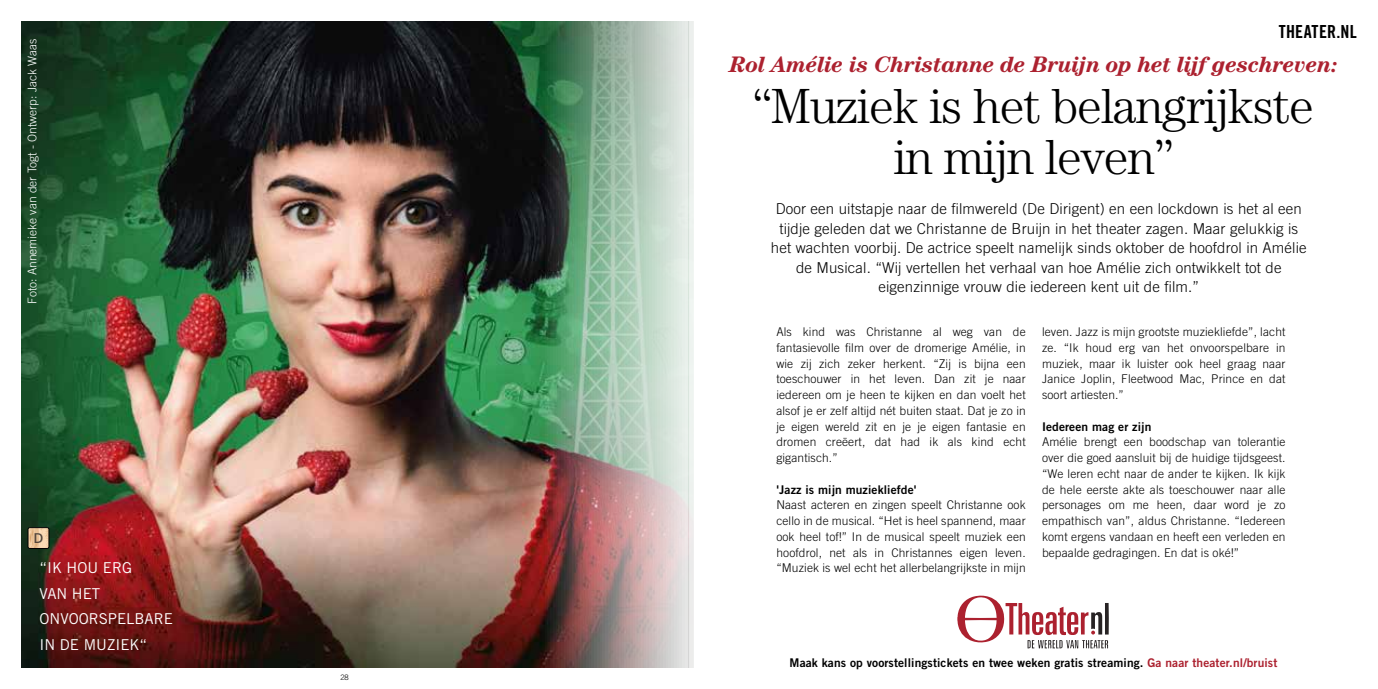
<style>
.page{position:relative;width:1378px;height:689px;background:#fff}
.page>*{position:absolute;margin:0;border:0;box-sizing:border-box;transform-origin:0 0}
.t1{font:300 49.5px/51px "Century Std";letter-spacing:-.02em;color:#000;text-align:center}
.t2{font:italic 700 22.5px "Century Std";letter-spacing:-.02em;color:#ac212f}
.t3{font:18px "Trade Gothic LT Std Bd Cn 20";letter-spacing:.01em;color:#000}
.t4{font:300 15px/19.5px "Trade Gothic LT Std";letter-spacing:.01em;color:#000;text-align:center}
.t5{font:15px/25.5px "Trade Gothic LT Std";color:#fff}
.t6{font:600 13.65px "Open Sans";letter-spacing:1.065em;color:#fdead5}
.t7{font:300 12px/15.8px "Trade Gothic LT Std";letter-spacing:.01em;color:#000;text-align:justify}
.t8{font:12px "Trade Gothic LT Std Bd 2";letter-spacing:.01em;color:#000}
.t9{font:300 12px "Trade Gothic LT Std";color:#fff}
.t10{font:300 7.5px "Trade Gothic LT Std";color:#000}
.s1{font-size:12.3px}
.s2{color:#ac212f}
</style>
<div class="page">
<img style="left:21px;top:21px;width:672px;height:647px">
<svg style="left:28px;top:527px;width:22px;height:22px"></svg>
<img style="left:28px;top:527px;width:10px;height:20px">
<div style="left:28px;top:527px;width:21px;height:22px;border:1px solid #000;border-radius:2px"></div>
<svg style="left:957px;top:595px;width:152px;height:53px"></svg>
<p class="t9" style="left:25px;top:304px;width:267px;rotate:-90deg">Foto: Annemieke van der Togt - Ontwerp: Jack Waas</p>
<p class="t6" style="left:14px;top:552px;width:101px"><sup>J</sup> KLMN</p>
<p class="t5" style="left:40px;top:555px;width:135px">“IK HOU ERG<br>VAN HET<br>ONVOORSPELBARE<br>IN DE MUZIEK“</p>
<p class="t6" style="left:10px;top:575px;width:104px"><span class="s1">Q</span>RSTU</p>
<p class="t10" style="left:340px;top:672px;width:10px">28</p>
<h3 class="t3" style="left:1278px;top:21px;width:80px">THEATER.NL</h3>
<h2 class="t2" style="left:729px;top:51px;width:609px">Rol Amélie is Christanne de Bruijn op het lijf geschreven:</h2>
<h1 class="t1" style="left:753px;top:79px;width:562px">“Muziek is het belangrijkste in mijn leven”</h1>
<p class="t4" style="left:771px;top:199px;width:537px">Door een uitstapje naar de filmwereld (De Dirigent) en een lockdown is het al een tijdje geleden dat we Christanne de Bruijn in het theater zagen. Maar gelukkig is het wachten voorbij. De actrice speelt namelijk sinds oktober de hoofdrol in Amélie de Musical. “Wij vertellen het verhaal van hoe Amélie zich ontwikkelt tot de eigenzinnige vrouw die iedereen kent uit de film.”</p>
<p class="t7" style="left:1042px;top:324px;width:245px">leven. Jazz is mijn grootste muziekliefde”, lacht ze. “Ik houd erg van het onvoorspelbare in muziek, maar ik luister ook heel graag naar Janice Joplin, Fleetwood Mac, Prince en dat soort artiesten.”</p>
<p class="t8" style="left:1042px;top:419px;width:111px">Iedereen mag er zijn</p>
<p class="t7" style="left:1042px;top:434px;width:245px">Amélie brengt een boodschap van tolerantie over die goed aansluit bij de huidige tijdsgeest. “We leren echt naar de ander te kijken. Ik kijk de hele eerste akte als toeschouwer naar alle personages om me heen, daar word je zo empathisch van”, aldus Christanne. “Iedereen komt ergens vandaan en heeft een verleden en bepaalde gedragingen. En dat is oké!”</p>
<p class="t7" style="left:776px;top:324px;width:251px">Als kind was Christanne al weg van de fantasievolle film over de dromerige Amélie, in wie zij zich zeker herkent. “Zij is bijna een toeschouwer in het leven. Dan zit je naar iedereen om je heen te kijken en dan voelt het alsof je er zelf altijd nét buiten staat. Dat je zo in je eigen wereld zit en je je eigen fantasie en dromen creëert, dat had ik als kind echt gigantisch.”</p>
<p class="t8" style="left:776px;top:482px;width:142px">'Jazz is mijn muziekliefde'</p>
<p class="t7" style="left:776px;top:497px;width:251px">Naast acteren en zingen speelt Christanne ook cello in de musical. “Het is heel spannend, maar ook heel tof!” In de musical speelt muziek een hoofdrol, net als in Christannes eigen leven. “Muziek is wel echt het allerbelangrijkste in mijn</p>
<p class="t8" style="left:789px;top:655px;width:489px">Maak kans op voorstellingstickets en twee weken gratis streaming. <span class="s2">Ga naar theater.nl/bruist</span></p>
</div>
